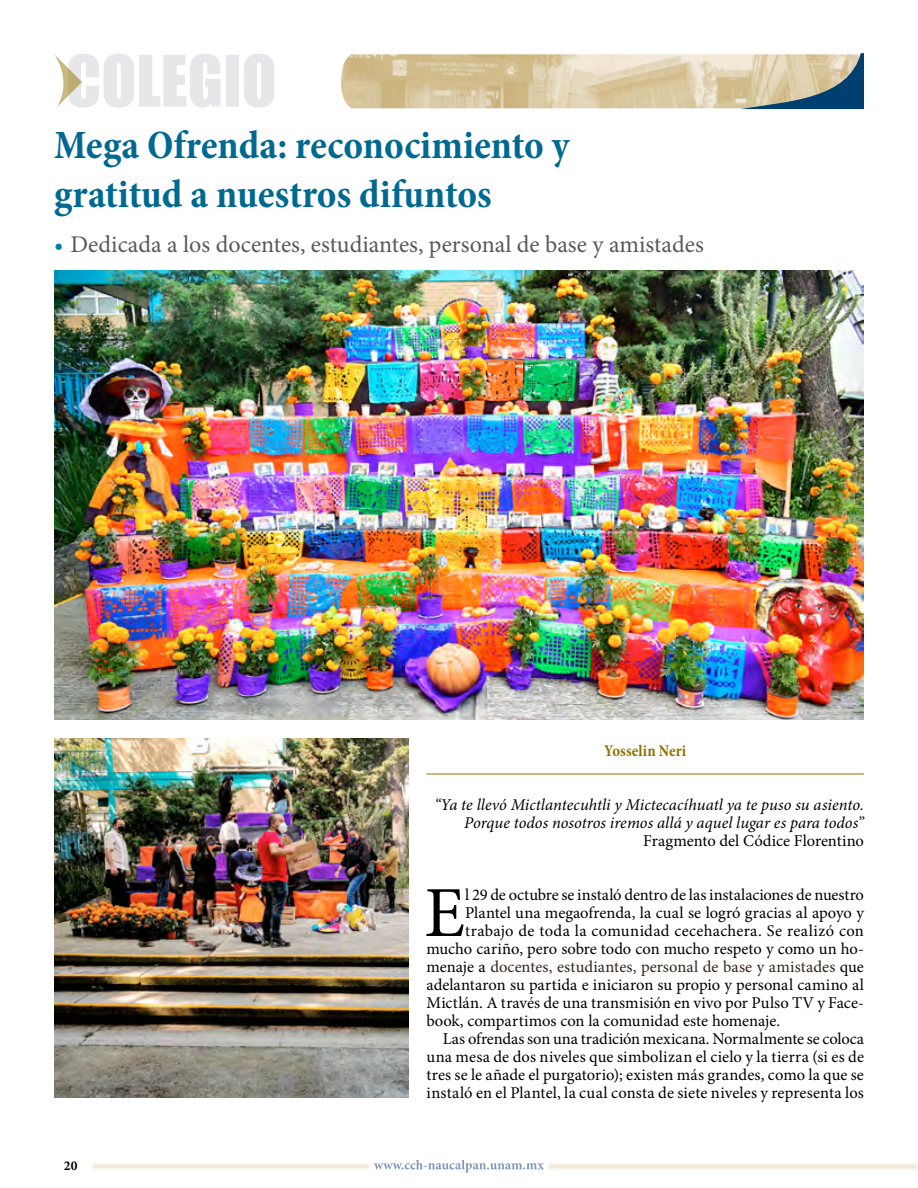
<style>
.page{position:relative;width:918px;height:1188px;background:#fff}
.page>*{position:absolute;margin:0;border:0;box-sizing:border-box;transform-origin:0 0}
.t1{font:71.85px "Minion Pro";color:#000}
.t2{font:700 condensed 40.5px/48.6px "Minion Pro";color:#006991}
.t3{font:24px "Minion Pro";color:#58595b}
.t4{font:16.5px "Minion Pro";letter-spacing:.005em;color:#000}
.t5{font:italic 16.5px/18px "Minion Pro";color:#000;text-align:right}
.t6{font:16.5px "Minion Pro";color:#362419}
.t7{font:700 condensed 16.5px "Minion Pro";letter-spacing:.005em;color:#937100;scale:.96 1}
.t8{font:700 13.5px "Minion Pro";color:#000}
.s1{color:#007ea4}
.s2{color:#000}
</style>
<div class="page">
<svg style="left:54px;top:54px;width:220px;height:54px"></svg>
<img style="left:341px;top:54px;width:399px;height:54px">
<svg style="left:740px;top:53px;width:124px;height:56px;background:#a2a89c"></svg>
<img style="left:54px;top:270px;width:810px;height:450px">
<img style="left:54px;top:738px;width:354px;height:360px">
<hr style="left:426px;top:774px;width:438px;height:1px;background:#937100">
<svg style="left:92px;top:1163px;width:278px;height:6px"></svg>
<svg style="left:374px;top:1160px;width:170px;height:12px"></svg>
<svg style="left:548px;top:1163px;width:370px;height:7px"></svg>
<h2 class="t2" style="left:54px;top:121px;width:517px">Mega Ofrenda: reconocimiento y gratitud a nuestros difuntos</h2>
<h3 class="t3" style="left:54px;top:228px;width:651px"><span class="s1">•</span> Dedicada a los docentes, estudiantes, personal de base y amistades</h3>
<p class="t7" style="left:604px;top:739px;width:87px">Yosselin Neri</p>
<p class="t8" style="left:64px;top:1156px;width:15px">20</p>
<p class="t5" style="left:434px;top:796px;width:431px">“Ya te llevó Mictlantecuhtli y Mictecacíhuatl ya te puso su asiento.<br>Porque todos nosotros iremos allá y aquel lugar es para todos”</p>
<p class="t4" style="left:643px;top:830px;width:222px">Fragmento del Códice Florentino</p>
<h1 class="t1" style="left:424px;top:865px;width:42px">E</h1>
<p class="t4" style="left:465px;top:884px;width:400px">l 29 de octubre se instaló dentro de las instalaciones de nuestro</p>
<p class="t4" style="left:465px;top:902px;width:401px">Plantel una megaofrenda, la cual se logró gracias al apoyo y</p>
<p class="t4" style="left:465px;top:920px;width:400px">trabajo de toda la comunidad cecehachera. Se realizó con</p>
<p class="t4" style="left:426px;top:938px;width:439px">mucho cariño, pero sobre todo con mucho respeto y como un ho-</p>
<p class="t6" style="left:426px;top:956px;width:439px"><span class="s2">menaje a</span> docentes, estudiantes, personal de base y amistades <span class="s2">que</span></p>
<p class="t4" style="left:426px;top:974px;width:439px">adelantaron su partida e iniciaron su propio y personal camino al</p>
<p class="t4" style="left:426px;top:992px;width:439px">Mictlán. A través de una transmisión en vivo por Pulso TV y Face-</p>
<p class="t4" style="left:426px;top:1010px;width:355px">book, compartimos con la comunidad este homenaje.</p>
<p class="t4" style="left:443px;top:1028px;width:423px">Las ofrendas son una tradición mexicana. Normalmente se coloca</p>
<p class="t4" style="left:426px;top:1046px;width:439px">una mesa de dos niveles que simbolizan el cielo y la tierra (si es de</p>
<p class="t4" style="left:426px;top:1064px;width:439px">tres se le añade el purgatorio); existen más grandes, como la que se</p>
<p class="t4" style="left:426px;top:1082px;width:439px">instaló en el Plantel, la cual consta de siete niveles y representa los</p>
</div>
